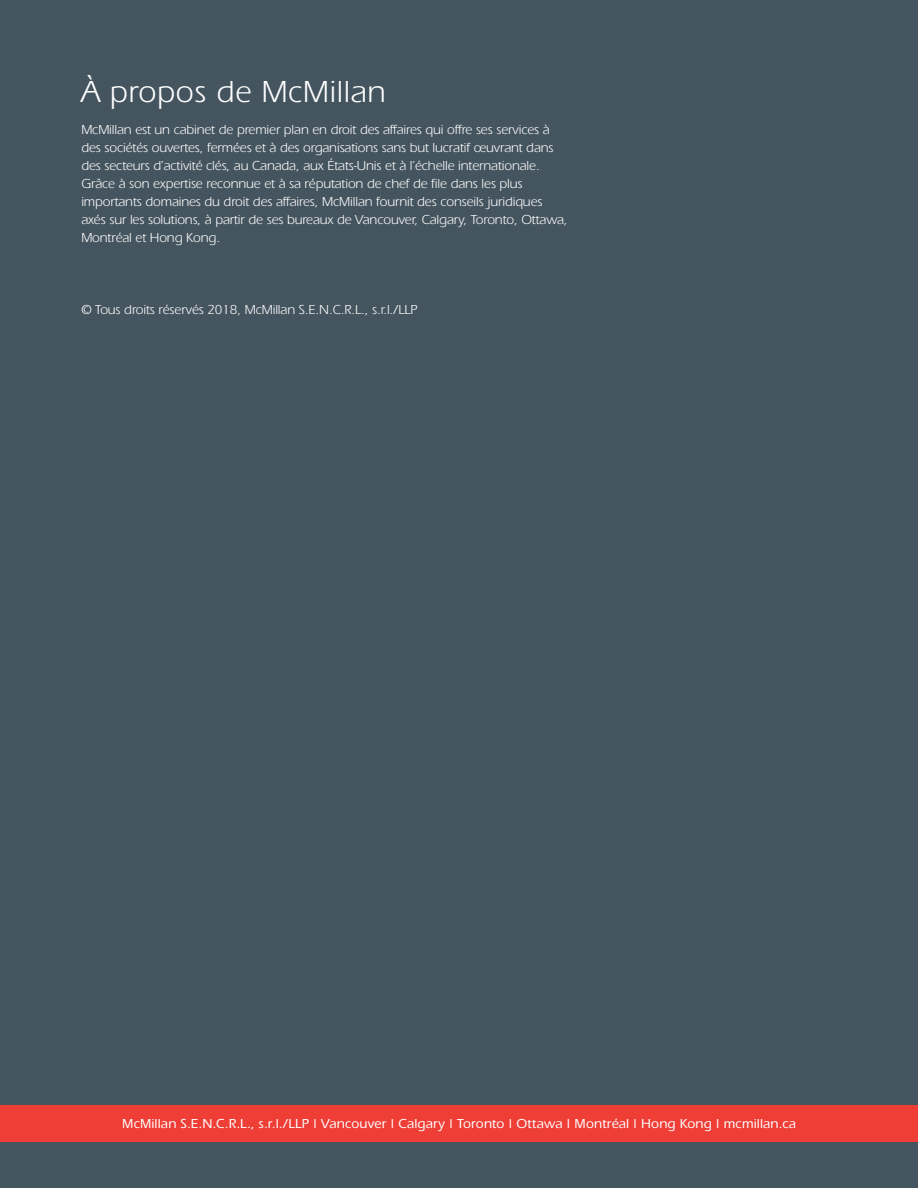
<style>
.page{position:relative;width:918px;height:1188px;background:#45555f}
.page>*{position:absolute;margin:0;border:0;box-sizing:border-box;transform-origin:0 0}
.headline{font:31.5px "Mc Millan";letter-spacing:.02em;color:#fff}
.bodycopy{font:13.5px/18px "Mc Millan";letter-spacing:-.01em;color:#fff}
.t1{font:500 13.5px "Mc Millan";letter-spacing:.01em;color:#fff}
</style>
<div class="page">
<div style="left:0;top:1106px;width:918px;height:36px;background:#ee3e36"></div>
<p class="headline" style="left:81px;top:74px;width:306px">À propos de McMillan</p>
<p class="bodycopy" style="left:81px;top:120px;width:488px">McMillan est un cabinet de premier plan en droit des affaires qui offre ses services à des sociétés ouvertes, fermées et à des organisations sans but lucratif œuvrant dans des secteurs d’activité clés, au Canada, aux États-Unis et à l’échelle internationale.<br>Grâce à son expertise reconnue et à sa réputation de chef de file dans les plus importants domaines du droit des affaires, McMillan fournit des conseils juridiques axés sur les solutions, à partir de ses bureaux de Vancouver, Calgary, Toronto, Ottawa, Montréal et Hong Kong.</p>
<p class="bodycopy" style="left:81px;top:300px;width:337px">© Tous droits réservés 2018, McMillan S.E.N.C.R.L., s.r.l./LLP</p>
<p class="t1" style="left:122px;top:1116px;width:675px">McMillan S.E.N.C.R.L., s.r.l./LLP | Vancouver | Calgary | Toronto | Ottawa | Montréal | Hong Kong | mcmillan.ca</p>
</div>
